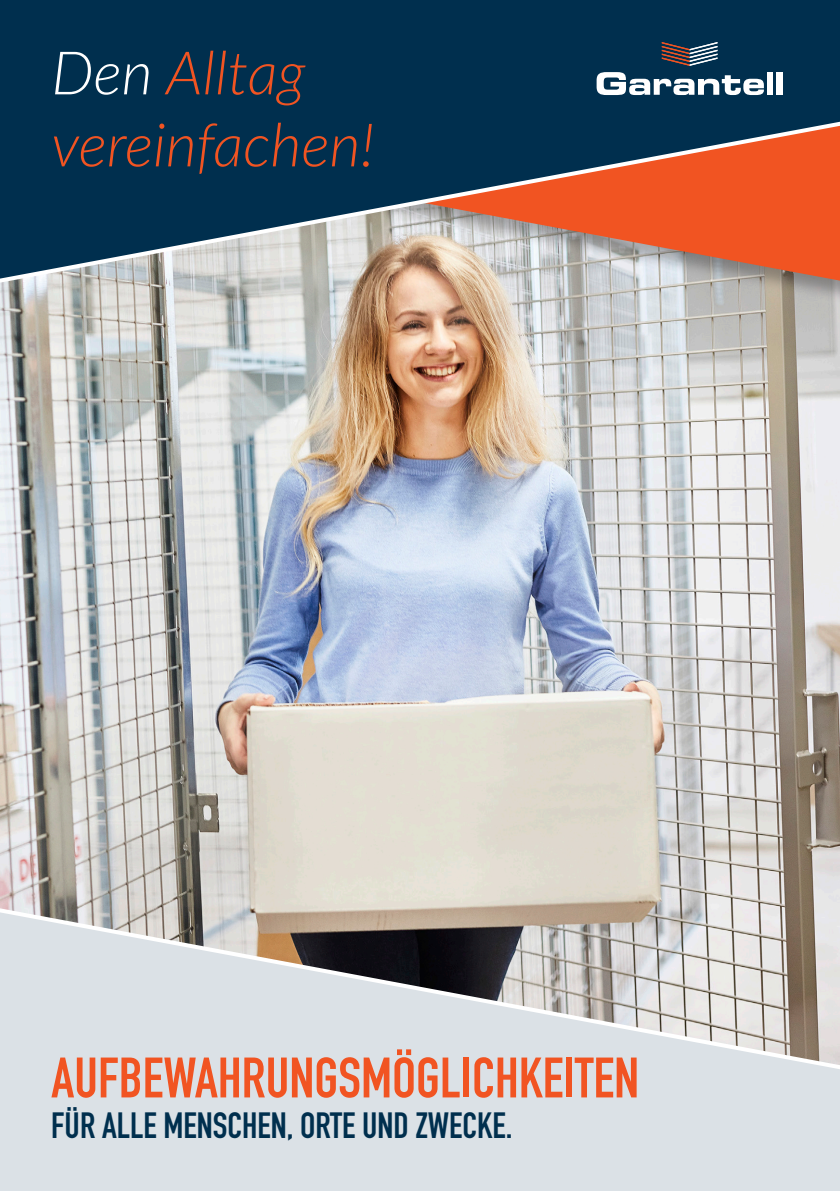
<style>
.page{position:relative;width:840px;height:1191px;background:#fff}
.page>*{position:absolute;margin:0;border:0;box-sizing:border-box;transform-origin:0 0}
.t1{font:italic 300 60px "Lato";color:#f15422}
.t2{font:700 56px "DIN Condensed";color:#f15422}
.t3{font:700 36px "DIN Condensed";color:#002f4e}
.s1{color:#fff}
</style>
<div class="page">
<img style="left:0;top:306px;width:839px;height:596px">
<div style="left:0;top:22px;width:839px;height:284px;background:#231f20;opacity:.35"></div>
<svg style="left:0;top:0;width:839px;height:289px;background:#444e5c"></svg>
<svg style="left:0;top:902px;width:839px;height:289px;background:#ccced0"></svg>
<svg style="left:661px;top:42px;width:56px;height:24px"></svg>
<div style="left:766px;top:72px;width:6px;height:23px;background:#fff"></div>
<div style="left:776px;top:72px;width:6px;height:23px;background:#fff"></div>
<svg style="left:596px;top:72px;width:167px;height:23px"></svg>
<p class="t1" style="left:51px;top:31px;width:255px"><span class="s1">Den</span> Alltag</p>
<p class="t1" style="left:51px;top:103px;width:325px">vereinfachen!</p>
<p class="t2" style="left:51px;top:1040px;width:589px">AUFBEWAHRUNGSMÖGLICHKEITEN</p>
<p class="t3" style="left:51px;top:1101px;width:462px">FÜR ALLE MENSCHEN, ORTE UND ZWECKE.</p>
</div>
